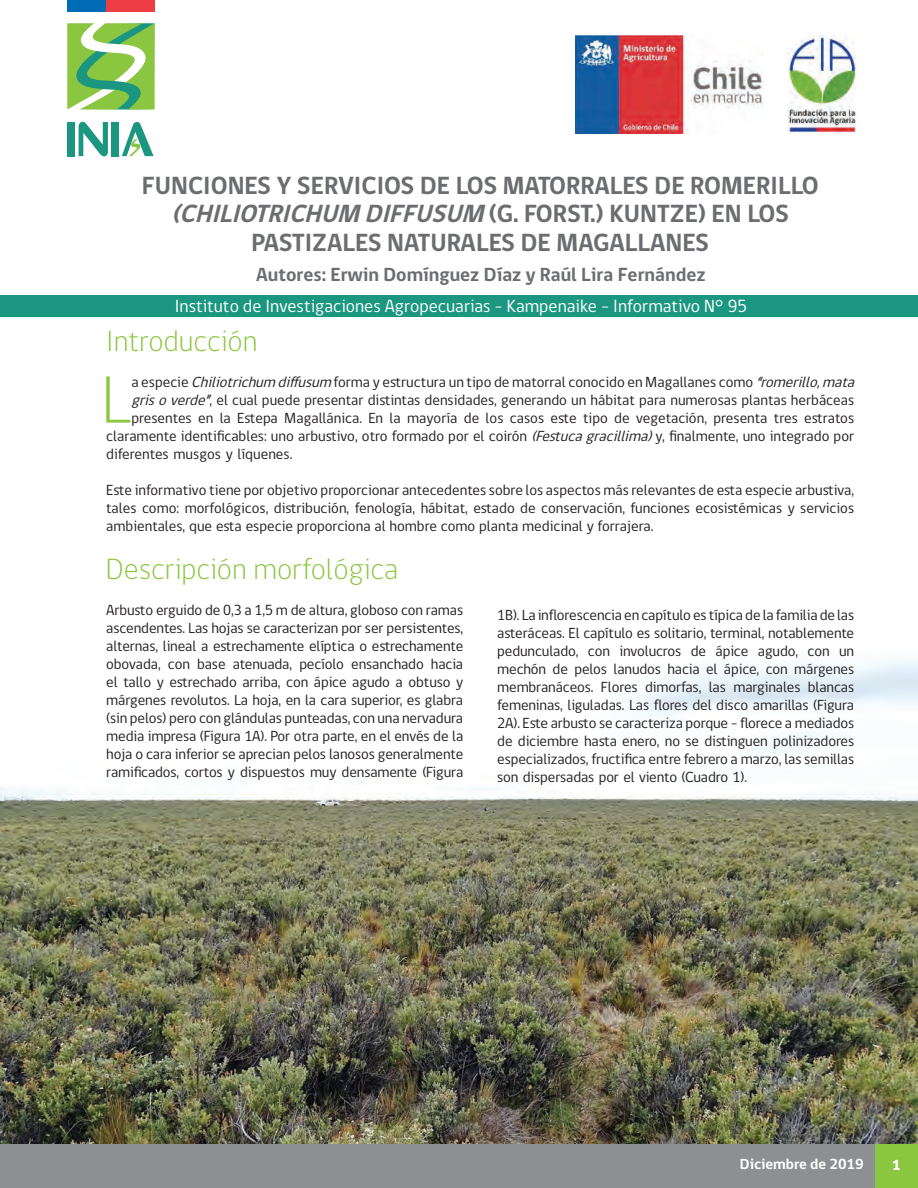
<style>
.page{position:relative;width:918px;height:1188px;background:#fff}
.page>*{position:absolute;margin:0;border:0;box-sizing:border-box;transform-origin:0 0}
.t1{font:300 68.4px "gob CL";color:#8bc640}
.t2{font:300 30px "gob CL";color:#8bc640}
.t3{font:700 25.5px/28.5px "gob CL";color:#6c6d70;text-align:center}
.t4{font:700 19.5px "gob CL";color:#6c6d70}
.t5{font:18px "gob CL";color:#fff}
.t6{font:15px/18px "gob CL";color:#231f20;text-align:justify}
.t7{font:700 15px "gob CL";color:#fff}
.t8{font:800 15px "gob CL";color:#fff}
.s1{font-style:italic}
</style>
<div class="page">
<img style="left:0;top:659px;width:918px;height:485px">
<div style="left:0;top:295px;width:918px;height:22px;background:#1b9781"></div>
<div style="left:874px;top:1144px;width:44px;height:44px;background:#8bc640"></div>
<div style="left:0;top:1144px;width:874px;height:44px;background:#8d8f92"></div>
<svg style="left:79px;top:122px;width:29px;height:34px"></svg>
<div style="left:67px;top:122px;width:8px;height:34px;background:#1b9781"></div>
<div style="left:112px;top:122px;width:7px;height:34px;background:#1b9781"></div>
<svg style="left:122px;top:122px;width:32px;height:34px"></svg>
<svg style="left:67px;top:23px;width:88px;height:87px"></svg>
<div style="left:67px;top:0;width:39px;height:12px;background:#006cb7"></div>
<div style="left:106px;top:0;width:49px;height:12px;background:#ee3d43"></div>
<img style="left:575px;top:36px;width:188px;height:98px">
<img style="left:788px;top:36px;width:69px;height:98px">
<h3 class="t3" style="left:142px;top:172px;width:678px">FUNCIONES Y SERVICIOS DE LOS MATORRALES DE ROMERILLO <span class="s1">(CHILIOTRICHUM DIFFUSUM</span> ( G . F O R S T. ) K U N T Z E ) E N LO S<br>PASTIZALES NATURALES DE MAGALLANES</h3>
<h3 class="t4" style="left:256px;top:261px;width:451px">Autores: Erwin Domínguez Díaz y Raúl Lira Fernández</h3>
<p class="t5" style="left:175px;top:293px;width:574px">Instituto de Investigaciones Agropecuarias - Kampenaike - Informativo N° 95</p>
<h2 class="t2" style="left:106px;top:320px;width:153px">Introducción</h2>
<h1 class="t1" style="left:100px;top:353px;width:32px">L</h1>
<p class="t6" style="left:131px;top:373px;width:730px">a especie <span class="s1">Chiliotrichum diffusum</span> forma y estructura un tipo de matorral conocido en Magallanes como <span class="s1">“romerillo,mata</span></p>
<p class="t6" style="left:131px;top:391px;width:724px"><span class="s1">grisoverde”</span>, el cual puede presentar distintas densidades, generando un hábitat para numerosas plantas herbáceas</p>
<p class="t6" style="left:131px;top:409px;width:724px">presentes en la Estepa Magallánica. En la mayoría de los casos este tipo de vegetación, presenta tres estratos</p>
<p class="t6" style="left:106px;top:427px;width:749px">claramente identificables: uno arbustivo, otro formado por el coirón <span class="s1">(Festucagracillima)</span>y, finalmente, uno integrado por</p>
<p class="t6" style="left:106px;top:445px;width:188px">diferentes musgos y líquenes.</p>
<p class="t6" style="left:106px;top:481px;width:749px">Este informativo tiene por objetivo proporcionar antecedentes sobre los aspectos más relevantes de esta especie arbustiva, tales como: morfológicos, distribución, fenología, hábitat, estado de conservación, funciones ecosistémicas y servicios ambientales, que esta especie proporciona al hombre como planta medicinal y forrajera.</p>
<h2 class="t2" style="left:106px;top:549px;width:294px">Descripción morfológica</h2>
<p class="t6" style="left:106px;top:602px;width:359px">Arbusto erguido de 0,3 a 1,5 m de altura, globoso con ramas ascendentes. Las hojas se caracterizan por ser persistentes, alternas, lineal a estrechamente elíptica o estrechamente obovada, con base atenuada, pecíolo ensanchado hacia el tallo y estrechado arriba, con ápice agudo a obtuso y márgenes revolutos. La hoja, en la cara superior, es glabra (sin pelos) pero con glándulas punteadas, con una nervadura media impresa (Figura 1A). Por otra parte, en el envés de la hoja o cara inferior se aprecian pelos lanosos generalmente ramificados, cortos y dispuestos muy densamente (Figura</p>
<p class="t6" style="left:497px;top:607px;width:358px">1B). La inflorescencia en capítulo es típica de la familia de las asteráceas. El capítulo es solitario, terminal, notablemente pedunculado, con involucros de ápice agudo, con un mechón de pelos lanudos hacia el ápice, con márgenes membranáceos. Flores dimorfas, las marginales blancas femeninas, liguladas. Las flores del disco amarillas (Figura 2A). Este arbusto se caracteriza porque - florece a mediados de diciembre hasta enero, no se distinguen polinizadores especializados, fructifica entre febrero a marzo, las semillas son dispersadas por el viento (Cuadro 1).</p>
<p class="t7" style="left:740px;top:1154px;width:126px">Diciembre de 2019</p>
<p class="t8" style="left:892px;top:1154px;width:10px">1</p>
</div>
